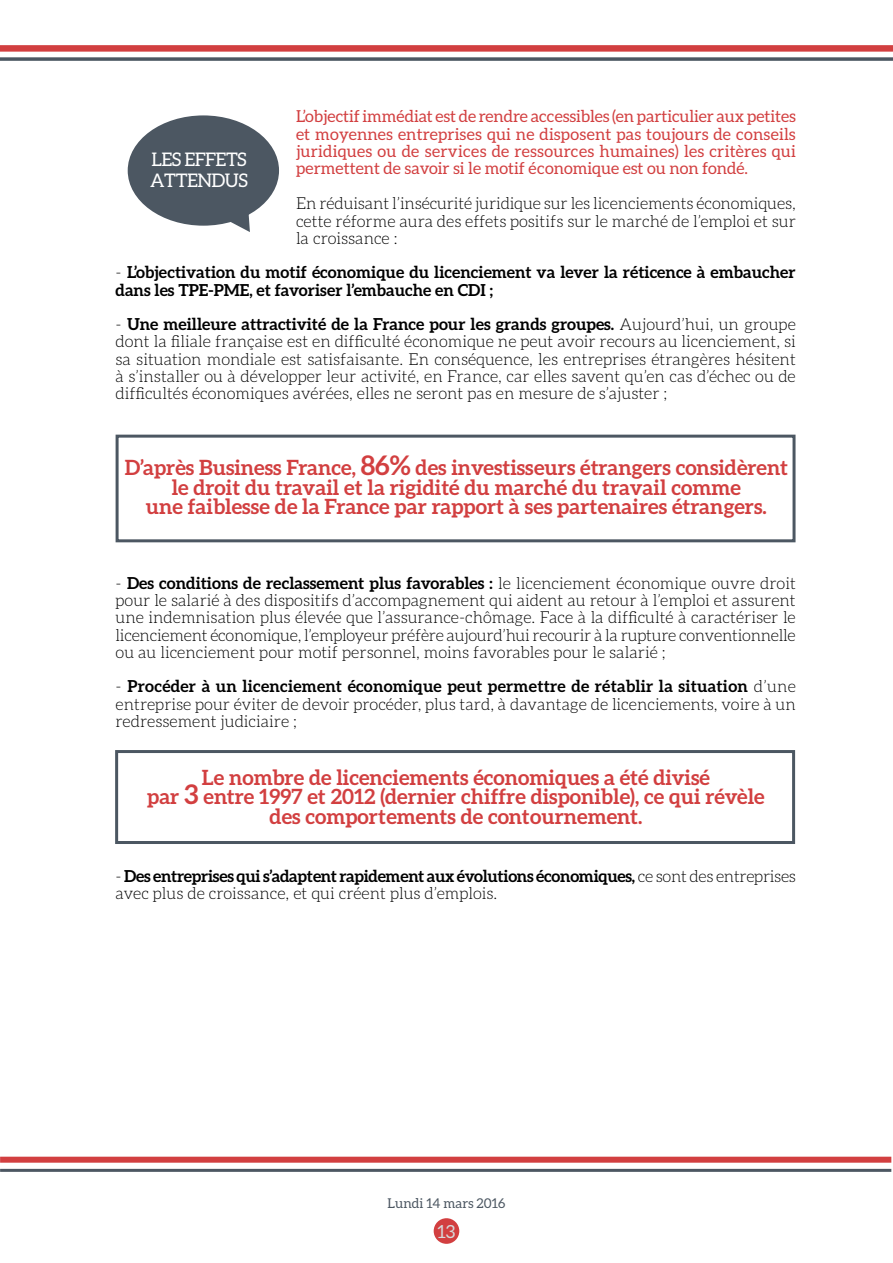
<style>
.page{position:relative;width:893px;height:1263px;background:#fff}
.page>*{position:absolute;margin:0;border:0;box-sizing:border-box;transform-origin:0 0}
.texte_courant{font:700 21px "Aleo";color:#d23f40}
.t1{font:18.75px "Aleo";letter-spacing:-.03em;color:#fff}
.t2{font:18px "Aleo";color:#d6d9da}
.texte_courant-2{font:300 16.5px/17.2px "Aleo";color:#000;text-align:justify}
.texte_courant-3{font:16.5px/17.2px "Aleo";color:#d23f40;text-align:justify}
.texte_courant-4{font:700 16.5px/17.2px "Aleo";color:#000}
.t3{font:13.5px "Aleo";color:#4c5762}
.s1{font-weight:300}
.s2{font-weight:700}
.s3{font-size:27px}
</style>
<div class="page">
<div style="left:434px;top:1218px;width:25px;height:26px;background:#d23f40;border-radius:50%"></div>
<hr style="left:0;top:1169px;width:891px;height:3px;background:#4c5762">
<div style="left:0;top:1157px;width:891px;height:6px;background:#d23f40"></div>
<hr style="left:0;top:58px;width:893px;height:3px;background:#4c5762">
<div style="left:0;top:45px;width:893px;height:6px;background:#d23f40"></div>
<div style="left:128px;top:115px;width:151px;height:111px;background:#4c5762;border-radius:50%"></div>
<svg style="left:221px;top:214px;width:29px;height:18px"></svg>
<div style="left:116px;top:435px;width:679px;height:107px;background:#fff;border:3px solid #4c5762"></div>
<div style="left:115px;top:750px;width:680px;height:94px;background:#fff;border:3px solid #4c5762"></div>
<p class="texte_courant-3" style="left:296px;top:108px;width:501px">L’objectif immédiat est de rendre accessibles (en particulier aux petites et moyennes entreprises qui ne disposent pas toujours de conseils juridiques ou de services de ressources humaines) les critères qui permettent de savoir si le motif économique est ou non fondé.</p>
<p class="texte_courant-2" style="left:296px;top:195px;width:501px">En réduisant l’insécurité juridique sur les licenciements économiques, cette réforme aura des effets positifs sur le marché de l’emploi et sur la croissance :</p>
<p class="texte_courant-4" style="left:116px;top:263px;width:681px"><span class="s1">-</span> L’objectivation du motif économique du licenciement va lever la réticence à embaucher dans les TPE-PME, et favoriser l’embauche en CDI ;</p>
<p class="texte_courant-2" style="left:116px;top:316px;width:682px">- <span class="s2">Une meilleure attractivité de la France pour les grands groupes.</span> Aujourd’hui, un groupe dont la filiale française est en difficulté économique ne peut avoir recours au licenciement, si sa situation mondiale est satisfaisante. En conséquence, les entreprises étrangères hésitent à s’installer ou à développer leur activité, en France, car elles savent qu’en cas d’échec ou de difficultés économiques avérées, elles ne seront pas en mesure de s’ajuster ;</p>
<p class="t1" style="left:151px;top:148px;width:97px">LES EFFETS</p>
<p class="t1" style="left:150px;top:169px;width:99px">ATTENDUS</p>
<p class="texte_courant" style="left:125px;top:455px;width:664px">D’après Business France, <span class="s3">86%</span> des investisseurs étrangers considèrent</p>
<p class="texte_courant" style="left:172px;top:475px;width:571px">le droit du travail et la rigidité du marché du travail comme</p>
<p class="texte_courant" style="left:146px;top:494px;width:622px">une faiblesse de la France par rapport à ses partenaires étrangers.</p>
<p class="texte_courant-2" style="left:116px;top:574px;width:682px">- <span class="s2">Des conditions de reclassement plus favorables :</span> le licenciement économique ouvre droit pour le salarié à des dispositifs d’accompagnement qui aident au retour à l’emploi et assurent une indemnisation plus élevée que l’assurance-chômage. Face à la difficulté à caractériser le licenciement économique, l’employeur préfère aujourd’hui recourir à la rupture conventionnelle ou au licenciement pour motif personnel, moins favorables pour le salarié ;</p>
<p class="texte_courant-2" style="left:116px;top:678px;width:682px">- <span class="s2">Procéder à un licenciement économique peut permettre de rétablir la situation</span> d’une entreprise pour éviter de devoir procéder, plus tard, à davantage de licenciements, voire à un redressement judiciaire ;</p>
<p class="texte_courant" style="left:202px;top:765px;width:510px">Le nombre de licenciements économiques a été divisé</p>
<p class="texte_courant" style="left:147px;top:785px;width:619px">par <span class="s3">3</span> entre 1997 et 2012 (dernier chiffre disponible), ce qui révèle</p>
<p class="texte_courant" style="left:270px;top:804px;width:374px">des comportements de contournement.</p>
<p class="texte_courant-2" style="left:116px;top:868px;width:682px">- <span class="s2">Des entreprises qui s’adaptent rapidement aux évolutions économiques,</span> ce sont des entreprises avec plus de croissance, et qui créent plus d’emplois.</p>
<p class="t3" style="left:388px;top:1195px;width:119px">Lundi 14 mars 2016</p>
<p class="t2" style="left:437px;top:1222px;width:19px">13</p>
</div>
